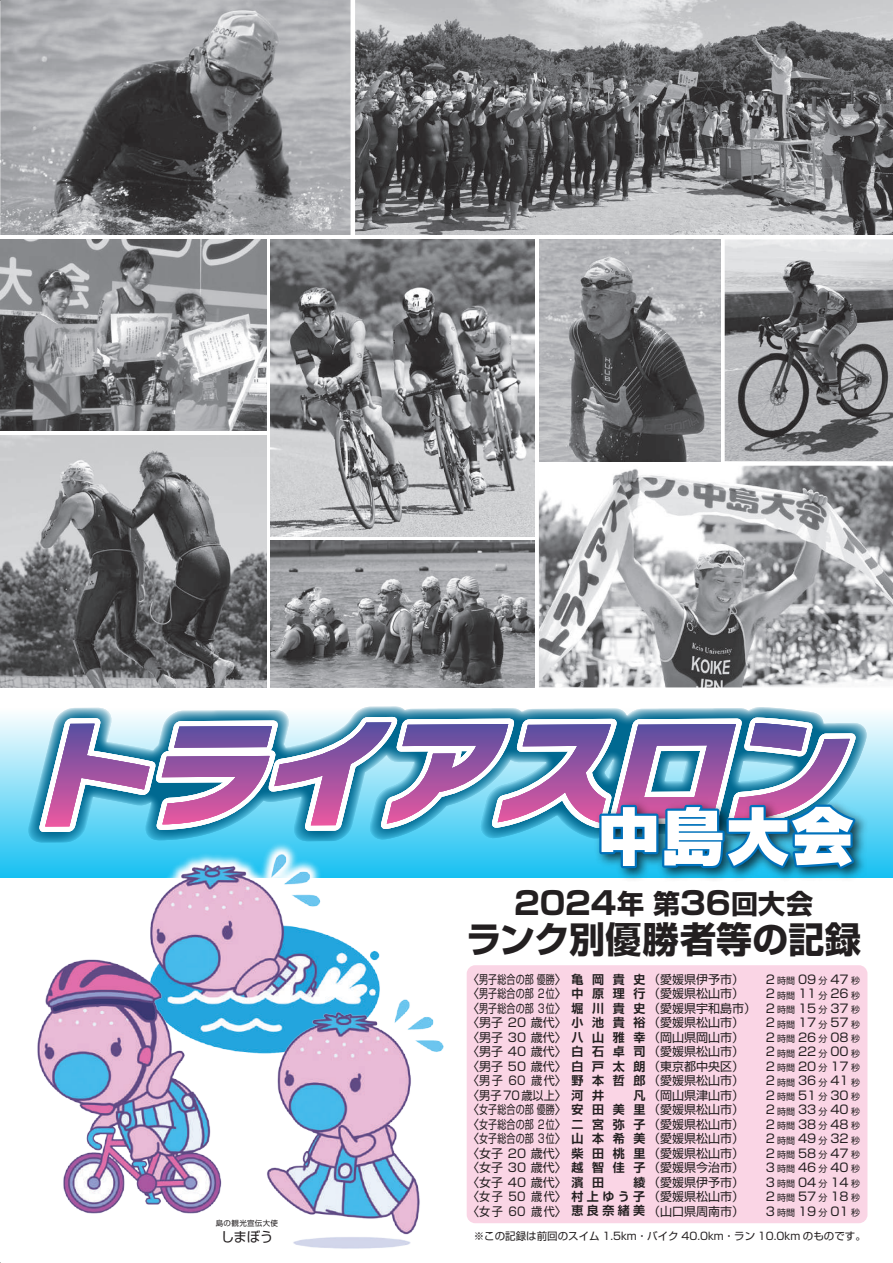
<style>
.page{position:relative;width:893px;height:1263px;background:#fff}
.page>*{position:absolute;margin:0;border:0;box-sizing:border-box;transform-origin:0 0}
.t1{font:900 61.5px "Shin Go Pro";color:#fff}
.t2{font:700 36px "Shin Go Pro";letter-spacing:.01em;color:#231f20}
.t3{font:700 31.5px "Shin Go Pro";letter-spacing:-.01em;color:#231f20}
.t4{font:13.5px "Shin Go Pro";color:#231f20}
.t5{font:12px/14.4px "Shin Go Pro";color:#231f20}
.t6{font:10.5px "Shin Go Pro";color:#231f20}
.t7{font:7.5px "Shin Go Pro";letter-spacing:.05em;color:#231f20}
.s1{font-size:27px}
.s2{font-family:"Shin Go Pro De";font-weight:700}
.s3{font-size:9px}
</style>
<div class="page">
<img style="left:0;top:435px;width:267px;height:252px">
<img style="left:0;top:239px;width:267px;height:192px">
<img style="left:355px;top:0;width:538px;height:235px">
<img style="left:725px;top:239px;width:168px;height:222px">
<img style="left:539px;top:466px;width:354px;height:221px">
<img style="left:0;top:0;width:351px;height:235px">
<img style="left:271px;top:239px;width:264px;height:297px">
<img style="left:271px;top:541px;width:263px;height:146px">
<img style="left:539px;top:239px;width:181px;height:222px">
<div style="left:0;top:707px;width:893px;height:170px;background:linear-gradient(to bottom,#fffffe,#19c1f2)"></div>
<div style="left:467px;top:965px;width:400px;height:258px;background:#fad5e5;border-radius:9px"></div>
<img style="left:141px;top:873px;width:247px;height:181px">
<img style="left:37px;top:952px;width:197px;height:262px">
<img style="left:261px;top:992px;width:183px;height:257px">
<img style="left:587px;top:873px;width:289px;height:7px">
<svg style="left:5px;top:706px;width:878px;height:167px"></svg>
<p class="t7" style="left:216px;top:1217px;width:64px">島の観光宣伝大使</p>
<p class="t4" style="left:221px;top:1226px;width:54px">しまぼう</p>
<h1 class="t1" style="left:598px;top:788px;width:257px">中島大会</h1>
<h3 class="t3" style="left:514px;top:878px;width:300px">2024<span class="s1">年 第</span>36<span class="s1">回大会</span></h3>
<h2 class="t2" style="left:466px;top:911px;width:397px">ランク別優勝者等の記録</h2>
<p class="t5" style="left:467px;top:971px;width:291px">〈男子総合の部 優勝〉<span class="s2">亀 岡 貴 史</span>（愛媛県伊予市）〈男子総合の部 ２位〉<span class="s2">中 原 理 行</span>（愛媛県松山市）〈男子総合の部 ３位〉<span class="s2">堀 川 貴 史</span>（愛媛県宇和島市）〈男子 20 歳代〉<span class="s2">小 池 貴 裕</span>（愛媛県松山市）〈男子 30 歳代〉<span class="s2">八 山 雅 幸</span>（岡山県岡山市）〈男子 40 歳代〉<span class="s2">白 石 卓 司</span>（愛媛県松山市）〈男子 50 歳代〉<span class="s2">白 戸 太 朗</span>（東京都中央区）〈男子 60 歳代〉<span class="s2">野 本 哲 郎</span>（愛媛県松山市）〈男子70歳以上〉<span class="s2">河 井 　 凡</span>（岡山県津山市）〈女子総合の部 優勝〉<span class="s2">安 田 美 里</span>（愛媛県松山市）〈女子総合の部 ２位〉<span class="s2">二 宮 弥 子</span>（愛媛県松山市）〈女子総合の部 ３位〉<span class="s2">山 本 希 美</span>（愛媛県松山市）〈女子 20 歳代〉<span class="s2">柴 田 桃 里</span>（愛媛県松山市）〈女子 30 歳代〉<span class="s2">越 智 佳 子</span>（愛媛県今治市）〈女子 40 歳代〉<span class="s2">濱 田 　 綾</span>（愛媛県伊予市）〈女子 50 歳代〉<span class="s2">村上ゆう子</span>（愛媛県松山市）〈女子 60 歳代〉<span class="s2">恵良奈緒美</span>（山口県周南市）</p>
<p class="t5" style="left:766px;top:971px;width:96px;text-align:justify">2<span class="s3">時間</span>09<span class="s3">分</span>47<span class="s3">秒</span>2<span class="s3">時間</span>11<span class="s3">分</span>26<span class="s3">秒</span>2<span class="s3">時間</span>15<span class="s3">分</span>37<span class="s3">秒</span>2<span class="s3">時間</span>17<span class="s3">分</span>57<span class="s3">秒</span>2<span class="s3">時間</span>26<span class="s3">分</span>08<span class="s3">秒</span>2<span class="s3">時間</span>22<span class="s3">分</span>00<span class="s3">秒</span>2<span class="s3">時間</span>20<span class="s3">分</span>17<span class="s3">秒</span>2<span class="s3">時間</span>36<span class="s3">分</span>41<span class="s3">秒</span>2<span class="s3">時間</span>51<span class="s3">分</span>30<span class="s3">秒</span>2<span class="s3">時間</span>33<span class="s3">分</span>40<span class="s3">秒</span>2<span class="s3">時間</span>38<span class="s3">分</span>48<span class="s3">秒</span>2<span class="s3">時間</span>49<span class="s3">分</span>32<span class="s3">秒</span>2<span class="s3">時間</span>58<span class="s3">分</span>47<span class="s3">秒</span>3<span class="s3">時間</span>46<span class="s3">分</span>40<span class="s3">秒</span>3<span class="s3">時間</span>04<span class="s3">分</span>14<span class="s3">秒</span>2<span class="s3">時間</span>57<span class="s3">分</span>18<span class="s3">秒</span>3<span class="s3">時間</span>19<span class="s3">分</span>01<span class="s3">秒</span></p>
<p class="t6" style="left:474px;top:1228px;width:394px">※この記録は前回のスイム 1.5km・バイク 40.0km・ラン 10.0km のものです。</p>
</div>
